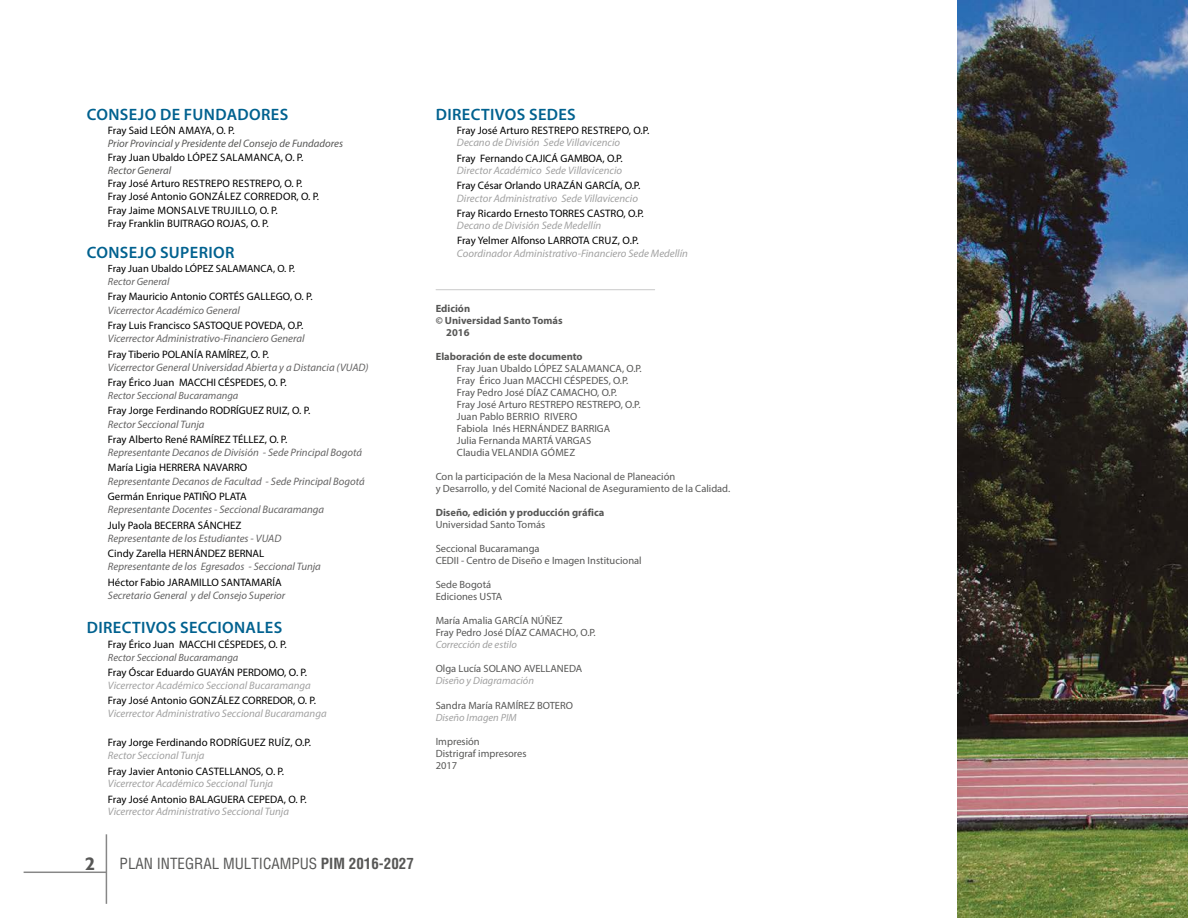
<style>
.page{position:relative;width:1188px;height:918px;background:#fff}
.page>*{position:absolute;margin:0;border:0;box-sizing:border-box;transform-origin:0 0}
.t1{font:700 18px "Humanist 521 BT";color:#575756}
.t2{font:600 16.5px "Myriad Pro";letter-spacing:.02em;color:#00618f}
.t3{font:condensed 15px "Helvetica LT Std";color:#575756}
.t4{font:10.8px/13.4px "Myriad Pro";color:#000}
.t5{font:italic 10.8px "Myriad Pro";color:#646363}
.t6{font:italic 10.8px "Myriad Pro";color:#a1a1a1}
.t7{font:italic 10.8px "Myriad Pro";color:#575756}
.t8{font:10.8px "Myriad Pro";letter-spacing:.02em;color:#000}
.t9{font:10.5px/12px "Myriad Pro";color:#575756}
.t10{font:700 10.5px "Myriad Pro";color:#575756}
.t11{font:italic 10.5px "Myriad Pro";color:#646363}
.t12{font:italic 10.5px "Myriad Pro";color:#a1a1a1}
.t13{font:10.5px "Myriad Pro";color:#000}
.s1{font-weight:700}
</style>
<div class="page">
<hr style="left:106px;top:834px;width:1px;height:70px;background:#878787">
<hr style="left:24px;top:872px;width:82px;height:1px;background:#878787">
<img style="left:957px;top:0;width:231px;height:918px">
<hr style="left:436px;top:289px;width:219px;height:1px;background:#000">
<h2 class="t2" style="left:87px;top:103px;width:203px">CONSEJO DE FUNDADORES</h2>
<p class="t4" style="left:108px;top:124px;width:128px">Fray Said LEÓN AMAYA, O. P.</p>
<p class="t7" style="left:108px;top:137px;width:237px">Prior Provincial y Presidente del Consejo de Fundadores</p>
<p class="t4" style="left:108px;top:150px;width:197px">Fray Juan Ubaldo LÓPEZ SALAMANCA, O. P.</p>
<p class="t7" style="left:108px;top:164px;width:65px">Rector General</p>
<p class="t4" style="left:108px;top:177px;width:213px">Fray José Arturo RESTREPO RESTREPO, O. P.<br>Fray José Antonio GONZÁLEZ CORREDOR, O. P.<br>Fray Jaime MONSALVE TRUJILLO, O. P.<br>Fray Franklin BUITRAGO ROJAS, O. P.</p>
<h2 class="t2" style="left:87px;top:242px;width:149px">CONSEJO SUPERIOR</h2>
<p class="t13" style="left:108px;top:262px;width:189px">Fray Juan Ubaldo LÓPEZ SALAMANCA, O. P.</p>
<p class="t11" style="left:108px;top:275px;width:63px">Rector General</p>
<p class="t4" style="left:108px;top:290px;width:206px">Fray Mauricio Antonio CORTÉS GALLEGO, O. P.</p>
<p class="t5" style="left:108px;top:303px;width:133px">Vicerrector Académico General</p>
<p class="t4" style="left:108px;top:319px;width:197px">Fray Luis Francisco SASTOQUE POVEDA, O.P.</p>
<p class="t5" style="left:108px;top:332px;width:198px">Vicerrector Administrativo-Financiero General</p>
<p class="t4" style="left:108px;top:347px;width:163px">Fray Tiberio POLANÍA RAMÍREZ, O. P.</p>
<p class="t5" style="left:108px;top:360px;width:262px">Vicerrector General Universidad Abierta y a Distancia (VUAD)</p>
<p class="t4" style="left:108px;top:376px;width:180px">Fray Érico Juan MACCHI CÉSPEDES, O. P.</p>
<p class="t11" style="left:108px;top:389px;width:132px">Rector Seccional Bucaramanga</p>
<p class="t4" style="left:108px;top:404px;width:204px">Fray Jorge Ferdinando RODRÍGUEZ RUIZ, O. P.</p>
<p class="t5" style="left:108px;top:417px;width:98px">Rector Seccional Tunja</p>
<p class="t4" style="left:108px;top:432px;width:181px">Fray Alberto René RAMÍREZ TÉLLEZ, O. P.</p>
<p class="t5" style="left:108px;top:446px;width:256px">Representante Decanos de División - Sede Principal Bogotá</p>
<p class="t4" style="left:108px;top:461px;width:141px">María Ligia HERRERA NAVARRO</p>
<p class="t5" style="left:108px;top:474px;width:258px">Representante Decanos de Facultad - Sede Principal Bogotá</p>
<p class="t4" style="left:108px;top:490px;width:140px">Germán Enrique PATIÑO PLATA</p>
<p class="t5" style="left:108px;top:503px;width:218px">Representante Docentes - Seccional Bucaramanga</p>
<p class="t4" style="left:108px;top:518px;width:135px">July Paola BECERRA SÁNCHEZ</p>
<p class="t5" style="left:108px;top:532px;width:175px">Representante de los Estudiantes - VUAD</p>
<p class="t4" style="left:108px;top:547px;width:158px">Cindy Zarella HERNÁNDEZ BERNAL</p>
<p class="t5" style="left:108px;top:560px;width:214px">Representante de los Egresados - Seccional Tunja</p>
<p class="t4" style="left:108px;top:575px;width:175px">Héctor Fabio JARAMILLO SANTAMARÍA</p>
<p class="t5" style="left:108px;top:589px;width:179px">Secretario General y del Consejo Superior</p>
<h2 class="t2" style="left:87px;top:617px;width:197px">DIRECTIVOS SECCIONALES</h2>
<p class="t4" style="left:108px;top:637px;width:180px">Fray Érico Juan MACCHI CÉSPEDES, O. P.</p>
<p class="t11" style="left:108px;top:651px;width:132px">Rector Seccional Bucaramanga</p>
<p class="t4" style="left:108px;top:666px;width:201px">Fray Óscar Eduardo GUAYÁN PERDOMO, O. P.</p>
<p class="t6" style="left:108px;top:678px;width:204px">Vicerrector Académico Seccional Bucaramanga</p>
<p class="t4" style="left:108px;top:694px;width:210px">Fray José Antonio GONZÁLEZ CORREDOR, O. P.</p>
<p class="t6" style="left:108px;top:707px;width:220px">Vicerrector Administrativo Seccional Bucaramanga</p>
<p class="t4" style="left:108px;top:736px;width:205px">Fray Jorge Ferdinando RODRÍGUEZ RUÍZ, O.P.</p>
<p class="t6" style="left:108px;top:749px;width:98px">Rector Seccional Tunja</p>
<p class="t4" style="left:108px;top:764px;width:178px">Fray Javier Antonio CASTELLANOS, O. P.</p>
<p class="t6" style="left:108px;top:777px;width:167px">Vicerrector Académico Seccional Tunja</p>
<p class="t4" style="left:108px;top:792px;width:200px">Fray José Antonio BALAGUERA CEPEDA, O. P.</p>
<p class="t6" style="left:108px;top:805px;width:183px">Vicerrector Administrativo Seccional Tunja</p>
<h1 class="t1" style="left:85px;top:852px;width:11px">2</h1>
<h3 class="t3" style="left:120px;top:854px;width:296px">PLAN INTEGRAL MULTICAMPUS <span class="s1">PIM 2016-2027</span></h3>
<h2 class="t2" style="left:436px;top:103px;width:142px">DIRECTIVOS SEDES</h2>
<p class="t8" style="left:457px;top:124px;width:194px">Fray José Arturo RESTREPO RESTREPO, O.P.</p>
<p class="t6" style="left:457px;top:136px;width:165px">Decano de División Sede Villavicencio</p>
<p class="t4" style="left:457px;top:151px;width:167px">Fray Fernando CAJICÁ GAMBOA, O.P.</p>
<p class="t6" style="left:457px;top:164px;width:167px">Director Académico Sede Villavicencio</p>
<p class="t4" style="left:457px;top:179px;width:185px">Fray César Orlando URAZÁN GARCÍA, O.P.</p>
<p class="t6" style="left:457px;top:191px;width:183px">Director Administrativo Sede Villavicencio</p>
<p class="t4" style="left:457px;top:206px;width:188px">Fray Ricardo Ernesto TORRES CASTRO, O.P.</p>
<p class="t6" style="left:457px;top:219px;width:146px">Decano de División Sede Medellín</p>
<p class="t4" style="left:457px;top:234px;width:183px">Fray Yelmer Alfonso LARROTA CRUZ, O.P.</p>
<p class="t6" style="left:457px;top:246px;width:233px">Coordinador Administrativo-Financiero Sede Medellín</p>
<p class="t10" style="left:436px;top:302px;width:36px">Edición</p>
<p class="t10" style="left:436px;top:314px;width:129px">© Universidad Santo Tomás</p>
<p class="t10" style="left:446px;top:326px;width:25px">2016</p>
<p class="t10" style="left:436px;top:350px;width:149px">Elaboración de este documento</p>
<p class="t9" style="left:457px;top:363px;width:186px">Fray Juan Ubaldo LÓPEZ SALAMANCA, O.P.<br>Fray Érico Juan MACCHI CÉSPEDES, O.P.<br>Fray Pedro José DÍAZ CAMACHO, O.P.<br>Fray José Arturo RESTREPO RESTREPO, O.P.<br>Juan Pablo BERRIO RIVERO<br>Fabiola Inés HERNÁNDEZ BARRIGA<br>Julia Fernanda MARTÁ VARGAS<br>Claudia VELANDIA GÓMEZ</p>
<p class="t9" style="left:436px;top:471px;width:296px">Con la participación de la Mesa Nacional de Planeación<br>y Desarrollo, y del Comité Nacional de Aseguramiento de la Calidad.</p>
<p class="t10" style="left:436px;top:506px;width:170px">Diseño, edición y producción gráfica</p>
<p class="t9" style="left:436px;top:519px;width:111px">Universidad Santo Tomás</p>
<p class="t9" style="left:436px;top:543px;width:208px">Seccional Bucaramanga<br>CEDII - Centro de Diseño e Imagen Institucional</p>
<p class="t9" style="left:436px;top:579px;width:68px">Sede Bogotá<br>Ediciones USTA</p>
<p class="t9" style="left:436px;top:615px;width:162px">María Amalia GARCÍA NÚÑEZ<br>Fray Pedro José DÍAZ CAMACHO, O.P.</p>
<p class="t12" style="left:436px;top:638px;width:83px">Corrección de estilo</p>
<p class="t9" style="left:436px;top:663px;width:148px">Olga Lucía SOLANO AVELLANEDA</p>
<p class="t12" style="left:436px;top:674px;width:100px">Diseño y Diagramación</p>
<p class="t9" style="left:436px;top:699px;width:139px">Sandra María RAMÍREZ BOTERO</p>
<p class="t12" style="left:436px;top:710px;width:83px">Diseño Imagen PIM</p>
<p class="t9" style="left:436px;top:735px;width:93px">Impresión<br>Distrigraf impresores<br>2017</p>
</div>
